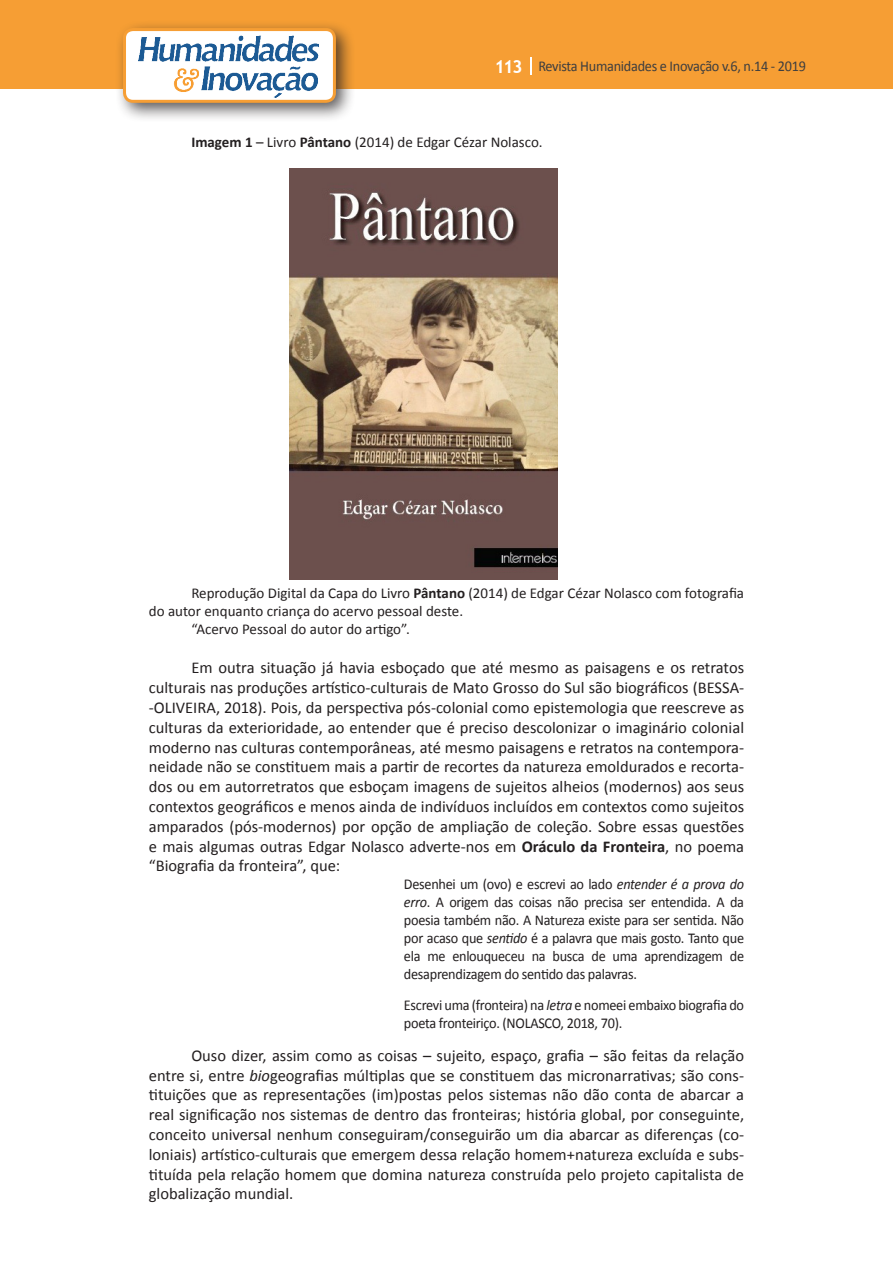
<style>
.page{position:relative;width:893px;height:1263px;background:#fff}
.page>*{position:absolute;margin:0;border:0;box-sizing:border-box;transform-origin:0 0}
.Texto{font:16.5px/19.8px "Calibri";color:#231f20;text-align:justify}
.citacao{font:15px/18px "Calibri";letter-spacing:-.02em;color:#231f20;text-align:justify;scale:.95 1}
.Texto-2{font:15px/18px "Calibri";color:#231f20}
.t1{font:15px "Calibri";letter-spacing:-.02em;color:#3e3e3f;scale:.95 1}
.s1{font-family:"Trebuchet MS";font-weight:700;font-size:18px;color:#fff}
.s2{font-weight:700}
.s3{font-style:italic}
</style>
<div class="page">
<div style="left:0;top:0;width:893px;height:88px;background:#f69e34"></div>
<svg style="left:530px;top:57px;width:2px;height:18px"></svg>
<div style="left:115px;top:20px;width:241px;height:103px;background:#231f20;opacity:.75"></div>
<div style="left:125px;top:30px;width:209px;height:71px;background:#fff;border-radius:9px"></div>
<img style="left:138px;top:35px;width:181px;height:62px">
<div style="left:123px;top:28px;width:213px;height:75px;border:3px solid #f69e34;border-radius:9px"></div>
<img style="left:289px;top:169px;width:268px;height:411px">
<p class="t1" style="left:495px;top:57px;width:329px"><span class="s1">113</span> Revista Humanidades e Inovação v.6, n.14 - 2019</p>
<p class="Texto-2" style="left:191px;top:133px;width:353px"><span class="s2">Imagem 1</span> – Livro <span class="s2">Pântano</span> (2014) de Edgar Cézar Nolasco.</p>
<p class="Texto-2" style="left:149px;top:584px;width:597px;text-indent:43px">Reprodução Digital da Capa do Livro <span class="s2">Pântano</span> (2014) de Edgar Cézar Nolasco com fotografia do autor enquanto criança do acervo pessoal deste.</p>
<p class="Texto-2" style="left:191px;top:620px;width:220px">“Acervo Pessoal do autor do artigo”.</p>
<p class="Texto" style="left:149px;top:658px;width:597px;text-indent:43px">Em outra situação já havia esboçado que até mesmo as paisagens e os retratos culturais nas produções artístico-culturais de Mato Grosso do Sul são biográficos (BESSA--OLIVEIRA, 2018). Pois, da perspectiva pós-colonial como epistemologia que reescreve as culturas da exterioridade, ao entender que é preciso descolonizar o imaginário colonial moderno nas culturas contemporâneas, até mesmo paisagens e retratos na contempora&shy;neidade não se constituem mais a partir de recortes da natureza emoldurados e recorta&shy;dos ou em autorretratos que esboçam imagens de sujeitos alheios (modernos) aos seus contextos geográficos e menos ainda de indivíduos incluídos em contextos como sujeitos amparados (pós-modernos) por opção de ampliação de coleção. Sobre essas questões e mais algumas outras Edgar Nolasco adverte-nos em <span class="s2">Oráculo da Fronteira</span>, no poema “Biografia da fronteira”, que:</p>
<p class="citacao" style="left:404px;top:875px;width:360px">Desenhei um (ovo) e escrevi ao lado <span class="s3">entender é a prova do erro</span>. A origem das coisas não precisa ser entendida. A da poesia também não. A Natureza existe para ser sentida. Não por acaso que <span class="s3">sentido</span> é a palavra que mais gosto. Tanto que ela me enlouqueceu na busca de uma aprendizagem de desaprendizagem do sentido das palavras.</p>
<p class="citacao" style="left:404px;top:996px;width:360px">Escrevi uma (fronteira) na <span class="s3">letra</span> e nomeei embaixo biografia do poeta fronteiriço. (NOLASCO, 2018, 70).</p>
<p class="Texto" style="left:149px;top:1045px;width:597px;text-indent:43px">Ouso dizer, assim como as coisas – sujeito, espaço, grafia – são feitas da relação entre si, entre <span class="s3">bio</span>geografias múltiplas que se constituem das micronarrativas; são cons&shy;tituições que as representações (im)postas pelos sistemas não dão conta de abarcar a real significação nos sistemas de dentro das fronteiras; história global, por conseguinte, conceito universal nenhum conseguiram/conseguirão um dia abarcar as diferenças (co&shy;loniais) artístico-culturais que emergem dessa relação homem+natureza excluída e subs&shy;tituída pela relação homem que domina natureza construída pelo projeto capitalista de globalização mundial.</p>
</div>
